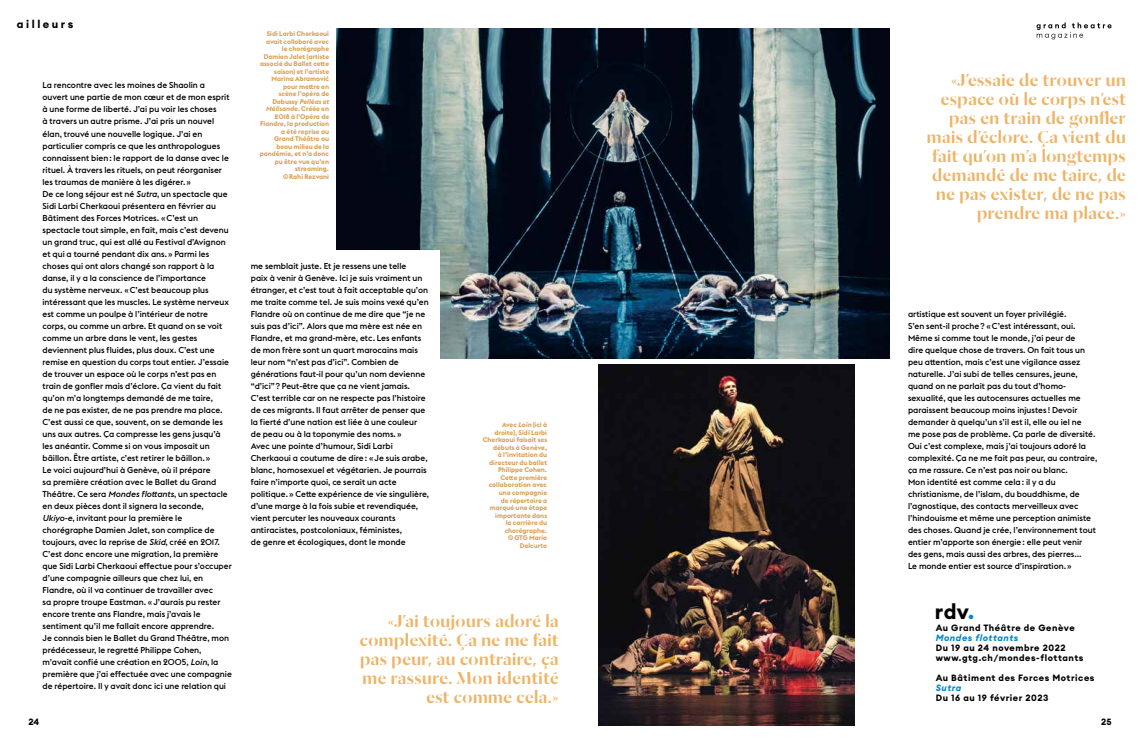
<style>
.page{position:relative;width:1140px;height:752px;background:#fff}
.page>*{position:absolute;margin:0;border:0;box-sizing:border-box;transform-origin:0 0}
.t1{font:700 21px "Euclid Circular A";color:#000}
.t2{font:500 19px/19px "Dala Moa";letter-spacing:.025em;color:#eeb468;text-align:right}
.t3{font:700 11px "Euclid Circular A";letter-spacing:.24em;color:#000}
.t4{font:700 9px/10px "Euclid Circular A";letter-spacing:.06em;color:#000}
.t5{font:italic 700 9px "Euclid Circular A";letter-spacing:.06em;color:#0086cc}
.t6{font:500 8.5px/12px "Euclid Flex";color:#000}
.t7{font:700 6.8px/7.5px "Euclid Flex";color:#daa157;text-align:right}
.s1{font-style:italic}
.s2{color:#0086cc}
</style>
<div class="page">
<svg style="left:1036px;top:22px;width:75px;height:17px"></svg>
<img style="left:336px;top:28px;width:553px;height:330px">
<div style="left:251px;top:250px;width:188px;height:300px;background:#fff"></div>
<img style="left:598px;top:364px;width:257px;height:360px">
<p class="t3" style="left:17px;top:17px;width:58px">ailleurs</p>
<p class="t6" style="left:43px;top:79px;width:191px">La rencontre avec les moines de Shaolin a ouvert une partie de mon cœur et de mon esprit à une forme de liberté. J’ai pu voir les choses<br>à travers un autre prisme. J’ai pris un nouvel élan, trouvé une nouvelle logique. J’ai en particulier compris ce que les anthropologues connaissent bien: le rapport de la danse avec le rituel. À travers les rituels, on peut réorganiser les traumas de manière à les digérer.»<br>De ce long séjour est né <span class="s1">Sutra</span>, un spectacle que Sidi Larbi Cherkaoui présentera en février au Bâtiment des Forces Motrices. «C’est un spectacle tout simple, en fait, mais c’est devenu un grand truc, qui est allé au Festival d’Avignon et qui a tourné pendant dix ans.» Parmi les choses qui ont alors changé son rapport à la danse, il y a la conscience de l’importance<br>du système nerveux. «C’est beaucoup plus intéressant que les muscles. Le système nerveux est comme un poulpe à l’intérieur de notre corps, ou comme un arbre. Et quand on se voit comme un arbre dans le vent, les gestes deviennent plus fluides, plus doux. C’est une remise en question du corps tout entier. J’essaie de trouver un espace où le corps n’est pas en train de gonfler mais d’éclore. Ça vient du fait qu’on m’a longtemps demandé de me taire,<br>de ne pas exister, de ne pas prendre ma place.<br>C’est aussi ce que, souvent, on se demande les uns aux autres. Ça compresse les gens jusqu’à les anéantir. Comme si on vous imposait un bâillon. Être artiste, c’est retirer le bâillon.»<br>Le voici aujourd’hui à Genève, où il prépare<br>sa première création avec le Ballet du Grand Théâtre. Ce sera <span class="s1">Mondes flottants</span>, un spectacle en deux pièces dont il signera la seconde, <span class="s1">Ukiyo-e</span>, invitant pour la première le chorégraphe Damien Jalet, son complice de toujours, avec la reprise de <span class="s1">Skid</span>, créé en 2017.<br>C’est donc encore une migration, la première que Sidi Larbi Cherkaoui effectue pour s’occuper d’une compagnie ailleurs que chez lui, en Flandre, où il va continuer de travailler avec<br>sa propre troupe Eastman. «J’aurais pu rester encore trente ans Flandre, mais j’avais le sentiment qu’il me fallait encore apprendre.<br>Je connais bien le Ballet du Grand Théâtre, mon prédécesseur, le regretté Philippe Cohen, m’avait confié une création en 2005, <span class="s1">Loin</span>, la première que j’ai effectuée avec une compagnie de répertoire. Il y avait donc ici une relation qui</p>
<p class="t7" style="left:260px;top:30px;width:71px">Sidi Larbi Cherkaoui avait collaboré avec le chorégraphe<br>Damien Jalet (artiste associé du Ballet cette saison) et l’artiste<br>Marina Abramović pour mettre en<br>scène l’opéra de<br>Debussy <span class="s1">Pelléas et<br>Mélisande</span>. Créée en<br>2018 à l’Opéra de<br>Flandre, la production a été reprise au<br>Grand Théâtre au beau milieu de la pandémie, et n’a donc pu être vue qu’en streaming.<br>©Rahi Rezvani</p>
<p class="t6" style="left:251px;top:259px;width:180px">me semblait juste. Et je ressens une telle<br>paix à venir à Genève. Ici je suis vraiment un étranger, et c’est tout à fait acceptable qu’on me traite comme tel. Je suis moins vexé qu’en Flandre où on continue de me dire que “je ne suis pas d’ici”. Alors que ma mère est née en Flandre, et ma grand-mère, etc. Les enfants de mon frère sont un quart marocains mais leur nom “n’est pas d’ici”. Combien de générations faut-il pour qu’un nom devienne “d’ici” ? Peut-être que ça ne vient jamais.<br>C’est terrible car on ne respecte pas l’histoire de ces migrants. Il faut arrêter de penser que la fierté d’une nation est liée à une couleur de peau ou à la toponymie des noms.»<br>Avec une pointe d’humour, Sidi Larbi Cherkaoui a coutume de dire: «Je suis arabe, blanc, homosexuel et végétarien. Je pourrais faire n’importe quoi, ce serait un acte politique.» Cette expérience de vie singulière, d’une marge à la fois subie et revendiquée, vient percuter les nouveaux courants antiracistes, postcoloniaux, féministes,<br>de genre et écologiques, dont le monde</p>
<p class="t7" style="left:483px;top:421px;width:66px">Avec <span class="s1">Loin</span> (ici à droite), Sidi Larbi<br>Cherkaoui faisait ses débuts à Genève,<br>à l’invitation du directeur du ballet<br>Philippe Cohen.<br>Cette première collaboration avec une compagnie<br>de répertoire a marqué une étape importante dans<br>la carrière du chorégraphe.<br>©GTG Mario<br>Delcurto</p>
<h2 class="t2" style="left:360px;top:610px;width:200px">«J’ai toujours adoré la complexité. Ça ne me fait pas peur, au contraire, ça me rassure. Mon identité est comme cela.»</h2>
<h2 class="t2" style="left:926px;top:70px;width:200px">«J’essaie de trouver un espace où le corps n’est pas en train de gonfler mais d’éclore. Ça vient du fait qu’on m’a longtemps demandé de me taire, de ne pas exister, de ne pas prendre ma place.»</h2>
<p class="t6" style="left:908px;top:307px;width:191px">artistique est souvent un foyer privilégié.<br>S’en sent-il proche? «C’est intéressant, oui.<br>Même si comme tout le monde, j’ai peur de<br>dire quelque chose de travers. On fait tous un peu attention, mais c’est une vigilance assez naturelle. J’ai subi de telles censures, jeune, quand on ne parlait pas du tout d’homo&shy;sexualité, que les autocensures actuelles me paraissent beaucoup moins injustes ! Devoir demander à quelqu’un s’il est il, elle ou iel ne<br>me pose pas de problème. Ça parle de diversité.<br>Oui c’est complexe, mais j’ai toujours adoré la complexité. Ça ne me fait pas peur, au contraire, ça me rassure. Ce n’est pas noir ou blanc.<br>Mon identité est comme cela: il y a du christianisme, de l’islam, du bouddhisme, de l’agnostique, des contacts merveilleux avec l’hindouisme et même une perception animiste des choses. Quand je crée, l’environnement tout entier m’apporte son énergie: elle peut venir des gens, mais aussi des arbres, des pierres...<br>Le monde entier est source d’inspiration.»</p>
<h1 class="t1" style="left:934px;top:597px;width:41px">rdv<span class="s2">.</span></h1>
<p class="t4" style="left:935px;top:622px;width:140px">Au Grand Théâtre de Genève</p>
<p class="t5" style="left:935px;top:631px;width:84px">Mondes flottants</p>
<p class="t4" style="left:935px;top:642px;width:149px">Du 19 au 24 novembre 2022 www.gtg.ch/mondes-flottants</p>
<p class="t4" style="left:935px;top:672px;width:160px">Au Bâtiment des Forces Motrices</p>
<p class="t5" style="left:935px;top:681px;width:27px">Sutra</p>
<p class="t4" style="left:935px;top:692px;width:114px">Du 16 au 19 février 2023</p>
<p class="t4" style="left:28px;top:716px;width:12px">24</p>
<p class="t4" style="left:1101px;top:716px;width:12px">25</p>
</div>
